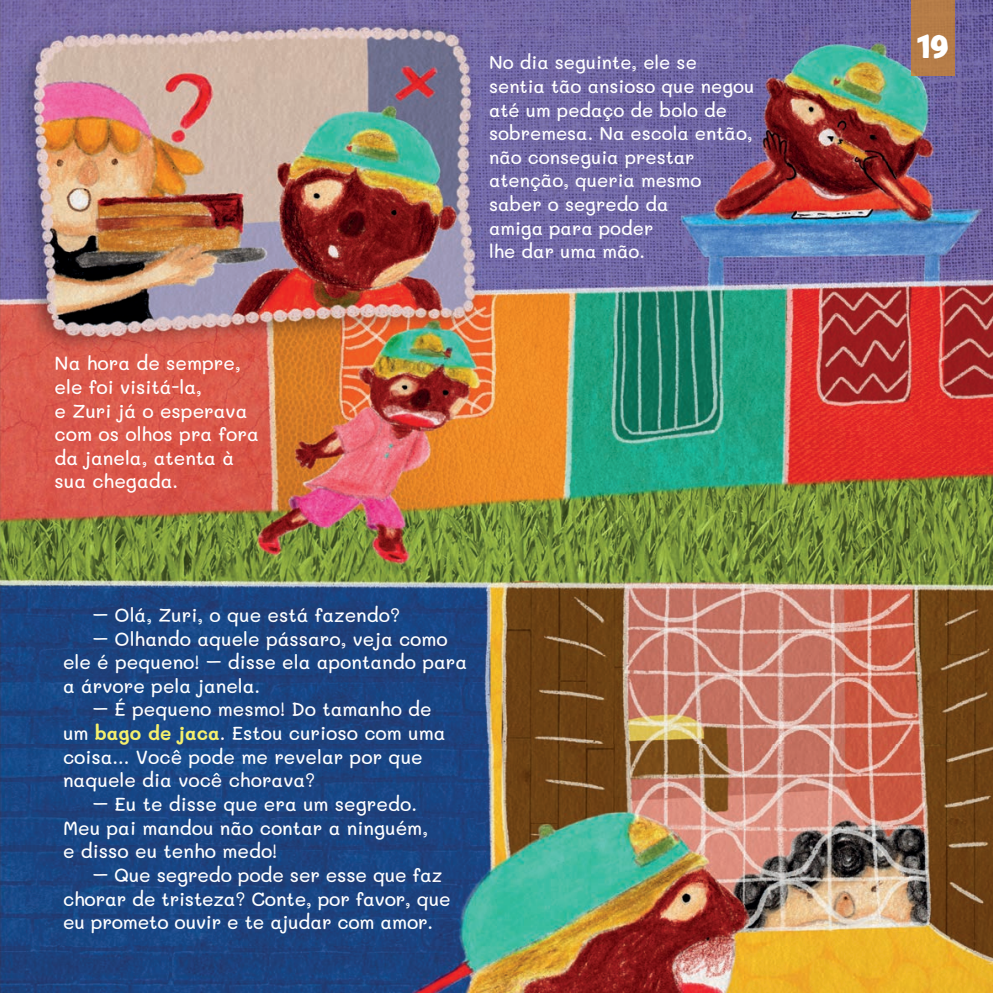
<style>
.page{position:relative;width:993px;height:993px;background:#fff}
.page>*{position:absolute;margin:0;border:0;box-sizing:border-box;transform-origin:0 0}
.t1{font:700 31.5px "Ramona";color:#fff}
.t2{font:500 18.9px/23.6px "Mali";color:#fff}
.t3{font:500 18.38px/23.6px "Mali";color:#fff}
.s1{font-weight:700;color:#f6f06c}
</style>
<div class="page">
<img style="left:0;top:0;width:992px;height:992px">
<div style="left:910px;top:0;width:43px;height:75px;background:#b57c48"></div>
<p class="t2" style="left:55px;top:352px;width:206px">Na hora de sempre, ele foi visitá-la,<br>e Zuri já o esperava com os olhos pra fora da janela, atenta à sua chegada.</p>
<p class="t3" style="left:489px;top:51px;width:267px">No dia seguinte, ele se sentia tão ansioso que negou até um pedaço de bolo de sobremesa. Na escola então, não conseguia prestar atenção, queria mesmo saber o segredo da<br>amiga para poder<br>lhe dar uma mão.</p>
<p class="t2" style="left:93px;top:603px;width:309px">– Olá, Zuri, o que está fazendo?</p>
<p class="t2" style="left:63px;top:627px;width:405px;text-indent:30px">– Olhando aquele pássaro, veja como ele é pequeno! – disse ela apontando para a árvore pela janela.</p>
<p class="t2" style="left:63px;top:697px;width:384px;text-indent:30px">– É pequeno mesmo! Do tamanho de um <span class="s1">bago de jaca</span>. Estou curioso com uma coisa... Você pode me revelar por que naquele dia você chorava?</p>
<p class="t2" style="left:63px;top:792px;width:366px;text-indent:30px">– Eu te disse que era um segredo.<br>Meu pai mandou não contar a ninguém, e disso eu tenho medo!</p>
<p class="t2" style="left:63px;top:863px;width:389px;text-indent:30px">– Que segredo pode ser esse que faz chorar de tristeza? Conte, por favor, que eu prometo ouvir e te ajudar com amor.</p>
<h1 class="t1" style="left:916px;top:26px;width:33px">19</h1>
</div>
